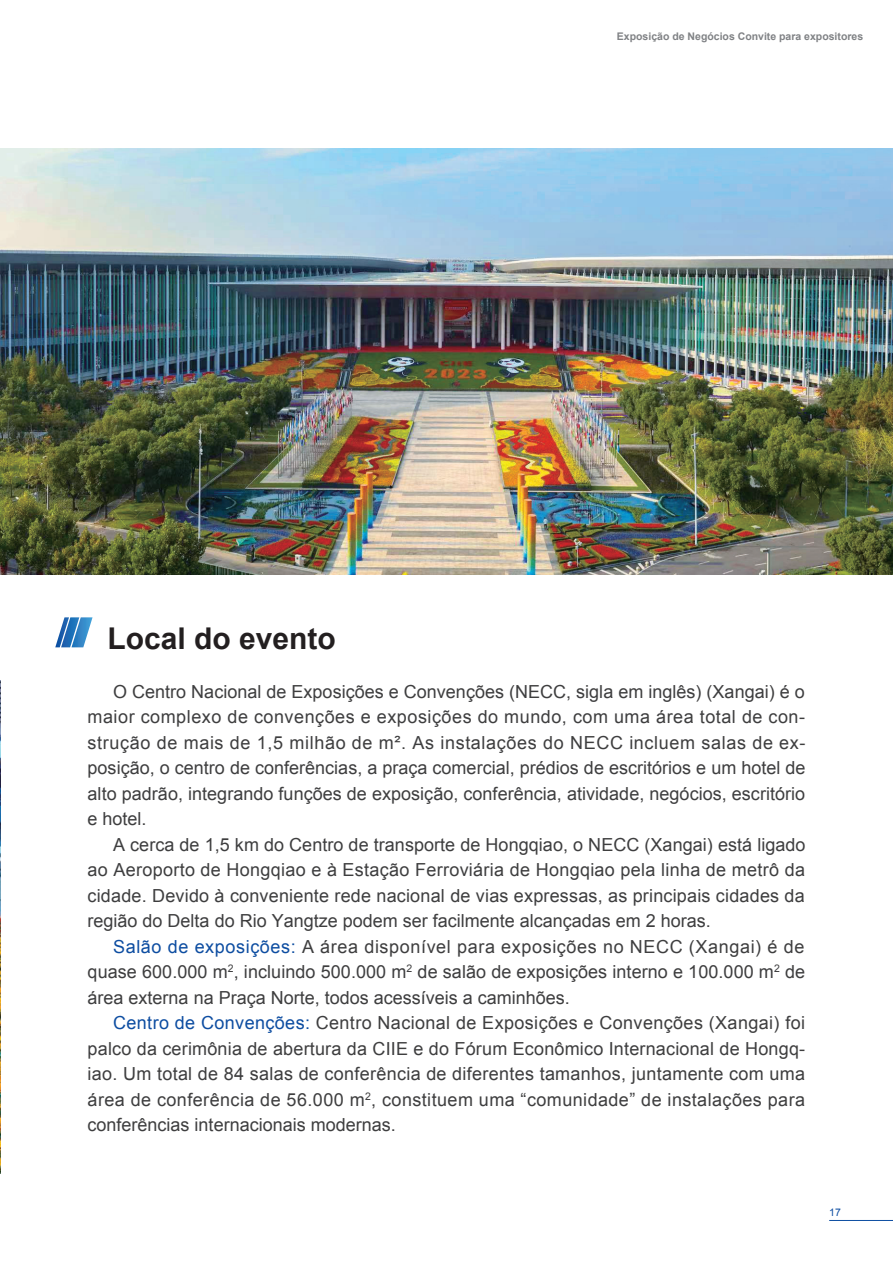
<style>
.page{position:relative;width:893px;height:1263px;background:#fff}
.page>*{position:absolute;margin:0;border:0;box-sizing:border-box;transform-origin:0 0}
.t1{font:700 30px "Arial";color:#231f20}
.t2{font:18px/25.5px "Arial";color:#3e3e3f;text-align:justify}
.t3{font:700 10.5px "Arial";color:#808285}
.t4{font:10.5px "Arial";color:#0d4da1}
.s1{color:#0d4da1}
</style>
<div class="page">
<svg style="left:55px;top:617px;width:38px;height:30px"></svg>
<img style="left:0;top:149px;width:893px;height:425px">
<img style="left:0;top:680px;width:1px;height:494px">
<hr style="left:829px;top:1220px;width:64px;height:1px;background:#0d4da1">
<p class="t3" style="left:617px;top:30px;width:248px">Exposição de Negócios Convite para expositores</p>
<h1 class="t1" style="left:107px;top:618px;width:230px">Local do evento</h1>
<p class="t2" style="left:88px;top:679px;width:719px;text-indent:26px">O Centro Nacional de Exposições e Convenções (NECC, sigla em inglês) (Xangai) é o maior complexo de convenções e exposições do mundo, com uma área total de con&shy;strução de mais de 1,5 milhão de m². As instalações do NECC incluem salas de ex&shy;posição, o centro de conferências, a praça comercial, prédios de escritórios e um hotel de alto padrão, integrando funções de exposição, conferência, atividade, negócios, escritório e hotel.</p>
<p class="t2" style="left:88px;top:832px;width:719px;text-indent:26px">A cerca de 1,5 km do Centro de transporte de Hongqiao, o NECC (Xangai) está ligado ao Aeroporto de Hongqiao e à Estação Ferroviária de Hongqiao pela linha de metrô da cidade. Devido à conveniente rede nacional de vias expressas, as principais cidades da região do Delta do Rio Yangtze podem ser facilmente alcançadas em 2 horas.</p>
<p class="t2" style="left:88px;top:934px;width:719px;text-indent:26px"><span class="s1">Salão de exposições:</span> A área disponível para exposições no NECC (Xangai) é de quase 600.000 m<sup>2</sup>, incluindo 500.000 m<sup>2</sup> de salão de exposições interno e 100.000 m<sup>2</sup> de área externa na Praça Norte, todos acessíveis a caminhões.</p>
<p class="t2" style="left:88px;top:1010px;width:719px;text-indent:26px"><span class="s1">Centro de Convenções:</span> Centro Nacional de Exposições e Convenções (Xangai) foi palco da cerimônia de abertura da CIIE e do Fórum Econômico Internacional de Hongq&shy;iao. Um total de 84 salas de conferência de diferentes tamanhos, juntamente com uma área de conferência de 56.000 m<sup>2</sup>, constituem uma “comunidade” de instalações para conferências internacionais modernas.</p>
<p class="t4" style="left:829px;top:1205px;width:13px">17</p>
</div>
